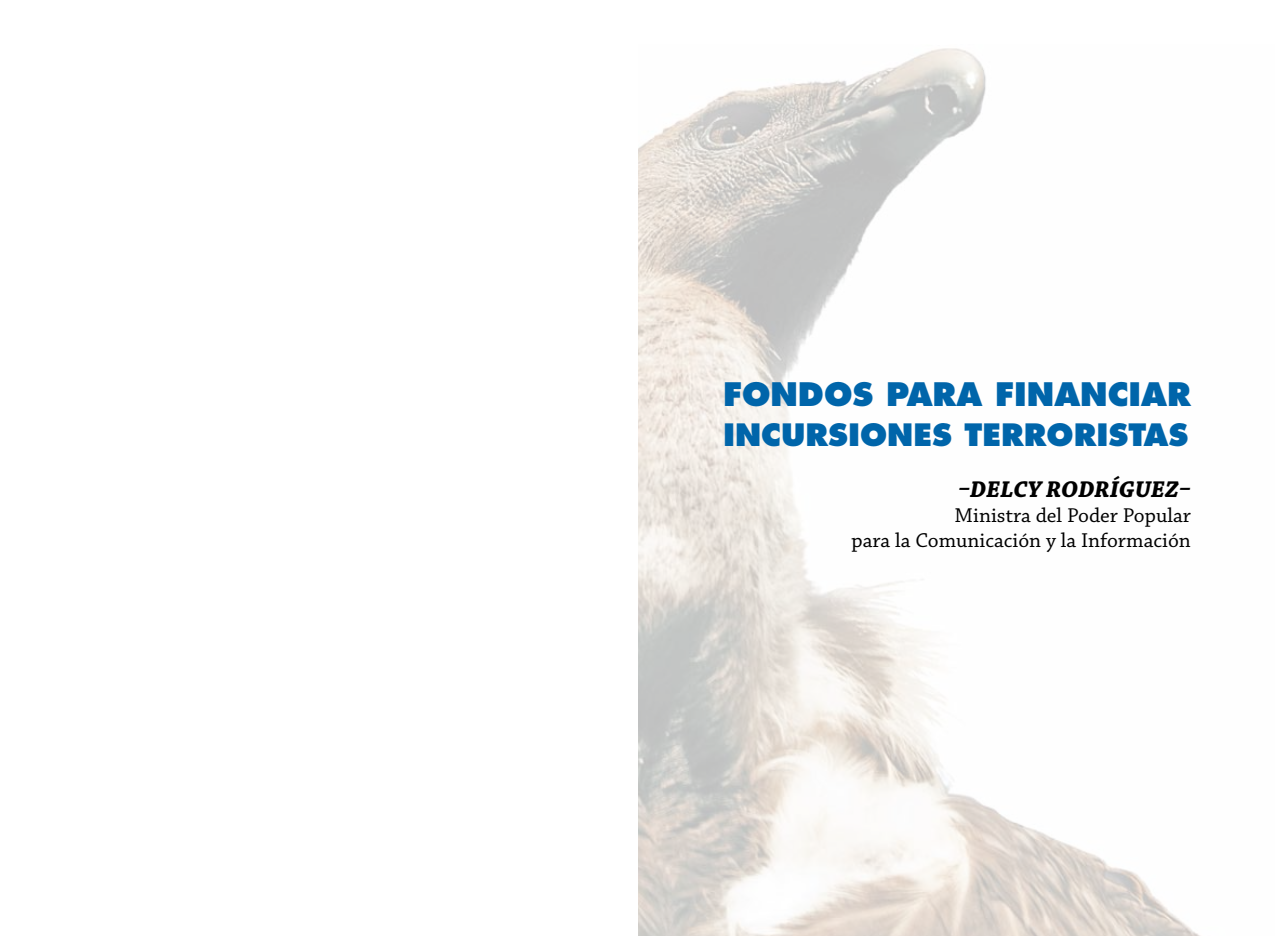
<style>
.page{position:relative;width:1276px;height:936px;background:#fff}
.page>*{position:absolute;margin:0;border:0;box-sizing:border-box;transform-origin:0 0}
.t1{font:800 31.5px "Futura Std";color:#0065aa}
.t2{font:800 30px "Futura Std";color:#0065aa}
.t3{font:italic 700 24px "Chaparral Pro";color:#000}
.t4{font:21px/25.2px "Chaparral Pro Capt";color:#000;text-align:right}
</style>
<div class="page">
<img style="left:638px;top:48px;width:561px;height:887px">
<h1 class="t1" style="left:723px;top:374px;width:469px">FONDOS PARA FINANCIAR</h1>
<h2 class="t2" style="left:723px;top:416px;width:467px">INCURSIONES TERRORISTAS</h2>
<p class="t3" style="left:958px;top:475px;width:234px">–DELCY RODRÍGUEZ–</p>
<p class="t4" style="left:851px;top:503px;width:341px">Ministra del Poder Popular<br>para la Comunicación y la Información</p>
</div>
